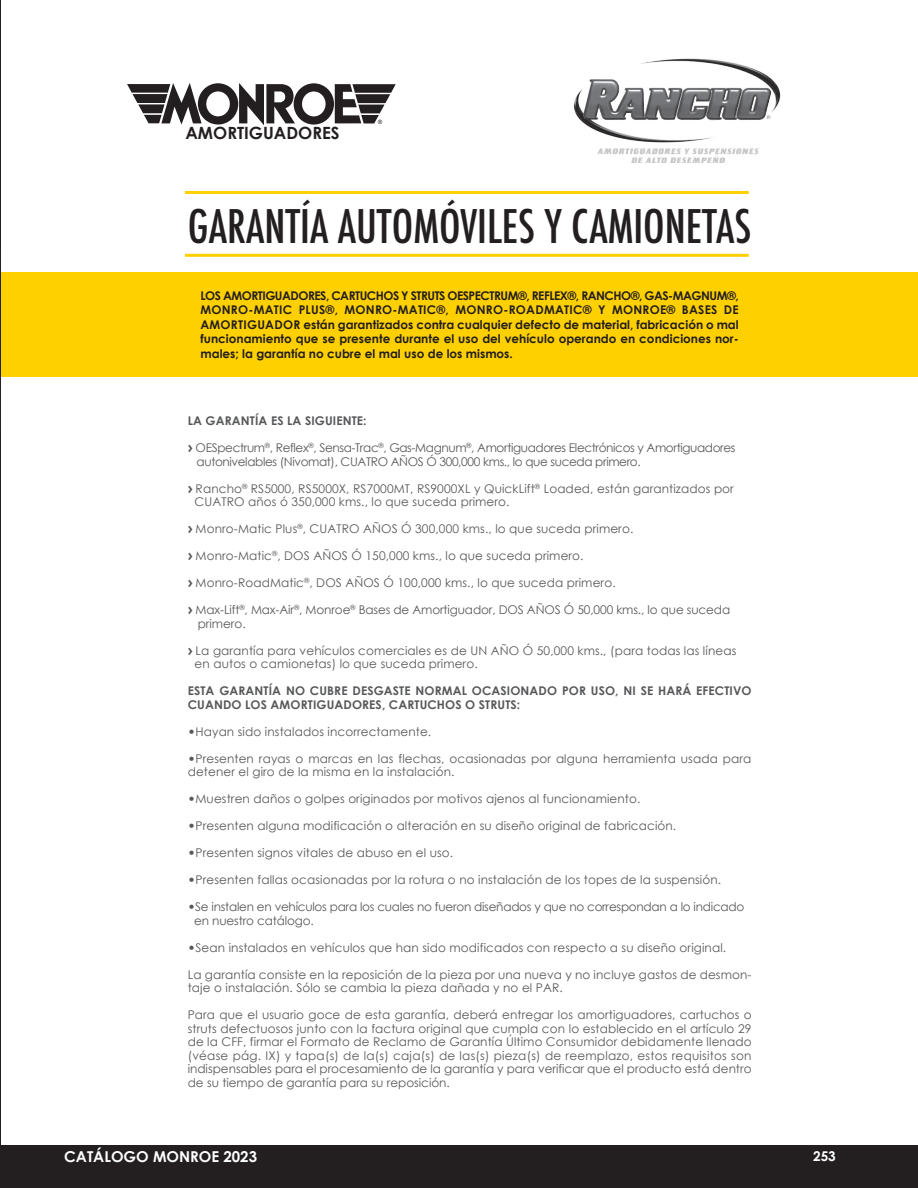
<style>
.page{position:relative;width:918px;height:1188px;background:#fff}
.page>*{position:absolute;margin:0;border:0;box-sizing:border-box;transform-origin:0 0}
.t1{font:500 condensed 45px "Futura";color:#231f20}
.t2{font:700 16.8px "Century Gothic";color:#231f20}
.t3{font:700 15px "Century Gothic";color:#fff}
.t4{font:700 13.5px "Century Gothic";color:#fff}
.t5{font:12px/13.5px "Century Gothic";letter-spacing:.01em;color:#57585a}
.t6{font:700 12px/14.4px "Century Gothic";color:#231f20;text-align:justify}
.t7{font:12px/13.5px "Century Gothic";letter-spacing:-.03em;color:#57585a}
.t8{font:700 12px/13.5px "Century Gothic";letter-spacing:.01em;color:#57585a}
.t9{font:12px/13.5px "Century Gothic";letter-spacing:-.02em;color:#57585a}
.t10{font:12px/13.5px "Century Gothic";letter-spacing:-.01em;color:#57585a}
.s1{font-family:"Meta OT";font-weight:700}
</style>
<div class="page">
<svg style="left:127px;top:83px;width:269px;height:42px"></svg>
<img style="left:574px;top:58px;width:207px;height:105px">
<hr style="left:185px;top:191px;width:564px;height:3px;background:#ffd000">
<hr style="left:185px;top:254px;width:564px;height:3px;background:#ffd000">
<div style="left:0;top:272px;width:918px;height:104px;background:#ffd000"></div>
<div style="left:0;top:1145px;width:918px;height:43px;background:#231f20"></div>
<hr style="left:0;top:0;width:1px;height:1188px;background:#231f20">
<h2 class="t2" style="left:185px;top:120px;width:156px">AMORTIGUADORES</h2>
<h1 class="t1" style="left:188px;top:197px;width:565px">GARANTÍA AUTOMÓVILES Y CAMIONETAS</h1>
<p class="t6" style="left:200px;top:288px;width:540px">LOS AMORTIGUADORES, CARTUCHOS Y STRUTS OESPECTRUM®, REFLEX®, RANCHO®, GAS-MAGNUM®, MONRO-MATIC PLUS®, MONRO-MATIC®, MONRO-ROADMATIC® Y MONROE® BASES DE AMORTIGUADOR están garantizados contra cualquier defecto de material, fabricación o mal funcionamiento que se presente durante el uso del vehículo operando en condiciones nor&shy;males; la garantía no cubre el mal uso de los mismos.</p>
<p class="t8" style="left:188px;top:414px;width:180px">LA GARANTÍA ES LA SIGUIENTE:</p>
<p class="t7" style="left:197px;top:441px;width:541px;text-indent:-9px"><span class="s1">&gt;</span> OESpectrum<sup>®</sup>, Reflex<sup>®</sup>, Sensa-Trac<sup>®</sup>, Gas-Magnum<sup>®</sup>, Amortiguadores Electrónicos y Amortiguadores autonivelables (Nivomat), CUATRO AÑOS Ó 300,000 kms., lo que suceda primero.</p>
<p class="t5" style="left:195px;top:482px;width:541px;text-indent:-7px"><span class="s1">&gt;</span> Rancho<sup>®</sup> RS5000, RS5000X, RS7000MT, RS9000XL y QuickLift<sup>®</sup> Loaded, están garantizados por<br>CUATRO años ó 350,000 kms., lo que suceda primero.</p>
<p class="t5" style="left:188px;top:522px;width:447px"><span class="s1">&gt;</span> Monro-Matic Plus<sup>®</sup>, CUATRO AÑOS Ó 300,000 kms., lo que suceda primero.</p>
<p class="t5" style="left:188px;top:549px;width:397px"><span class="s1">&gt;</span> Monro-Matic<sup>®</sup>, DOS AÑOS Ó 150,000 kms., lo que suceda primero.</p>
<p class="t5" style="left:188px;top:576px;width:429px"><span class="s1">&gt;</span> Monro-RoadMatic<sup>®</sup>, DOS AÑOS Ó 100,000 kms., lo que suceda primero.</p>
<p class="t10" style="left:198px;top:603px;width:534px;text-indent:-10px"><span class="s1">&gt;</span> Max-Lift<sup>®</sup>, Max-Air<sup>®</sup>, Monroe<sup>®</sup> Bases de Amortiguador, DOS AÑOS Ó 50,000 kms., lo que suceda primero.</p>
<p class="t5" style="left:195px;top:644px;width:543px;text-indent:-7px"><span class="s1">&gt;</span> La garantía para vehículos comerciales es de UN AÑO Ó 50,000 kms., (para todas las líneas en autos o camionetas) lo que suceda primero.</p>
<p class="t8" style="left:188px;top:684px;width:565px">ESTA GARANTÍA NO CUBRE DESGASTE NORMAL OCASIONADO POR USO, NI SE HARÁ EFECTIVO<br>CUANDO LOS AMORTIGUADORES, CARTUCHOS O STRUTS:</p>
<p class="t5" style="left:188px;top:725px;width:245px"><span class="s1">∙</span>Hayan sido instalados incorrectamente.</p>
<p class="t5" style="left:188px;top:752px;width:565px"><span class="s1">∙</span>Presenten rayas o marcas en las flechas, ocasionadas por alguna herramienta usada para detener el giro de la misma en la instalación.</p>
<p class="t5" style="left:188px;top:792px;width:454px"><span class="s1">∙</span>Muestren daños o golpes originados por motivos ajenos al funcionamiento.</p>
<p class="t5" style="left:188px;top:819px;width:490px"><span class="s1">∙</span>Presenten alguna modificación o alteración en su diseño original de fabricación.</p>
<p class="t5" style="left:188px;top:846px;width:267px"><span class="s1">∙</span>Presenten signos vitales de abuso en el uso.</p>
<p class="t5" style="left:188px;top:873px;width:535px"><span class="s1">∙</span>Presenten fallas ocasionadas por la rotura o no instalación de los topes de la suspensión.</p>
<p class="t9" style="left:194px;top:900px;width:552px;text-indent:-6px"><span class="s1">∙</span>Se instalen en vehículos para los cuales no fueron diseñados y que no correspondan a lo indicado en nuestro catálogo.</p>
<p class="t5" style="left:188px;top:941px;width:540px"><span class="s1">∙</span>Sean instalados en vehículos que han sido modificados con respecto a su diseño original.</p>
<p class="t5" style="left:188px;top:968px;width:565px">La garantía consiste en la reposición de la pieza por una nueva y no incluye gastos de desmon&shy;taje o instalación. Sólo se cambia la pieza dañada y no el PAR.</p>
<p class="t5" style="left:188px;top:1008px;width:565px;text-align:justify">Para que el usuario goce de esta garantía, deberá entregar los amortiguadores, cartuchos o struts defectuosos junto con la factura original que cumpla con lo establecido en el artículo 29 de la CFF, firmar el Formato de Reclamo de Garantía Último Consumidor debidamente llenado (véase pág. IX) y tapa(s) de la(s) caja(s) de las(s) pieza(s) de reemplazo, estos requisitos son indispensables para el procesamiento de la garantía y para verificar que el producto está dentro de su tiempo de garantía para su reposición.</p>
<p class="t3" style="left:64px;top:1145px;width:194px">CATÁLOGO MONROE 2023</p>
<p class="t4" style="left:813px;top:1146px;width:24px">253</p>
</div>
